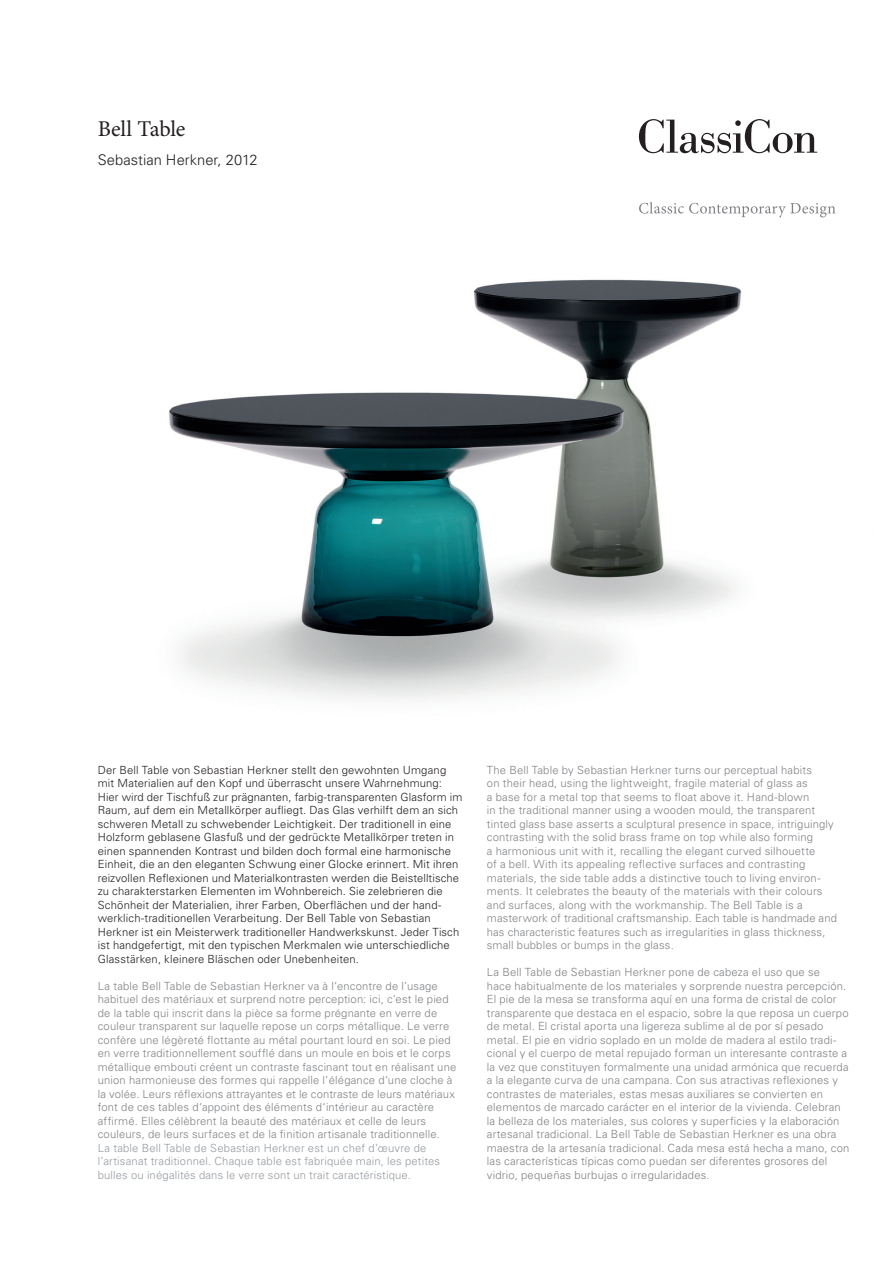
<style>
.page{position:relative;width:893px;height:1263px;background:#fff}
.page>*{position:absolute;margin:0;border:0;box-sizing:border-box;transform-origin:0 0}
.t1{font:22.5px "Minion Pro";letter-spacing:-.005em;color:#231f20}
.t2{font:300 14.7px "Univers LT Std";color:#231f20}
.t3{font:300 11.25px/13.5px "Univers LT Std";letter-spacing:.015em;color:#808285}
.t4{font:300 11.25px/13.5px "Univers LT Std";letter-spacing:.01em;color:#231f20}
.t5{font:300 11.25px/13.5px "Univers LT Std";letter-spacing:.015em;color:#959ca1}
</style>
<div class="page">
<img style="left:169px;top:279px;width:572px;height:422px">
<svg style="left:639px;top:202px;width:196px;height:15px"></svg>
<svg style="left:639px;top:119px;width:178px;height:34px"></svg>
<h1 class="t1" style="left:98px;top:114px;width:89px">Bell Table</h1>
<h2 class="t2" style="left:98px;top:151px;width:161px">Sebastian Herkner, 2012</h2>
<p class="t4" style="left:98px;top:763px;width:366px">Der Bell Table von Sebastian Herkner stellt den gewohnten Umgang mit Materialien auf den Kopf und überrascht unsere Wahrnehmung:<br>Hier wird der Tischfuß zur prägnanten, farbig-transparenten Glasform im Raum, auf dem ein Metallkörper aufliegt. Das Glas verhilft dem an sich schweren Metall zu schwebender Leichtigkeit. Der traditionell in eine Holzform geblasene Glasfuß und der gedrückte Metallkörper treten in einen spannenden Kontrast und bilden doch formal eine harmonische Einheit, die an den eleganten Schwung einer Glocke erinnert. Mit ihren reizvollen Reflexionen und Materialkontrasten werden die Beistelltische zu charakterstarken Elementen im Wohnbereich. Sie zelebrieren die Schönheit der Materialien, ihrer Farben, Oberflächen und der hand&shy;werklich-traditionellen Verarbeitung. Der Bell Table von Sebastian Herkner ist ein Meisterwerk traditioneller Handwerkskunst. Jeder Tisch ist handgefertigt, mit den typischen Merkmalen wie unterschiedliche Glasstärken, kleinere Bläschen oder Unebenheiten.</p>
<p class="t3" style="left:98px;top:979px;width:360px">La table Bell Table de Sebastian Herkner va à l‘encontre de l’usage habituel des matériaux et surprend notre perception: ici, c‘est le pied de la table qui inscrit dans la pièce sa forme prégnante en verre de couleur transparent sur laquelle repose un corps métallique. Le verre confère une légèreté flottante au métal pourtant lourd en soi. Le pied en verre traditionnellement soufflé dans un moule en bois et le corps métallique embouti créent un contraste fascinant tout en réalisant une union harmonieuse des formes qui rappelle l‘élégance d‘une cloche à la volée. Leurs réflexions attrayantes et le contraste de leurs matériaux font de ces tables d‘appoint des éléments d‘intérieur au caractère affirmé. Elles célèbrent la beauté des matériaux et celle de leurs couleurs, de leurs surfaces et de la finition artisanale traditionnelle.</p>
<p class="t5" style="left:98px;top:1141px;width:344px">La table Bell Table de Sebastian Herkner est un chef d’œuvre de l’artisanat traditionnel. Chaque table est fabriquée main, les petites bulles ou inégalités dans le verre sont un trait caractéristique.</p>
<p class="t3" style="left:487px;top:763px;width:352px">The Bell Table by Sebastian Herkner turns our perceptual habits<br>on their head, using the lightweight, fragile material of glass as<br>a base for a metal top that seems to float above it. Hand-blown<br>in the traditional manner using a wooden mould, the transparent tinted glass base asserts a sculptural presence in space, intriguingly contrasting with the solid brass frame on top while also forming<br>a harmonious unit with it, recalling the elegant curved silhouette<br>of a bell. With its appealing reflective surfaces and contrasting materials, the side table adds a distinctive touch to living environ&shy;ments. It celebrates the beauty of the materials with their colours and surfaces, along with the workmanship. The Bell Table is a masterwork of traditional craftsmanship. Each table is handmade and has characteristic features such as irregularities in glass thickness, small bubbles or bumps in the glass.</p>
<p class="t3" style="left:487px;top:965px;width:364px">La Bell Table de Sebastian Herkner pone de cabeza el uso que se<br>hace habitualmente de los materiales y sorprende nuestra percepción.<br>El pie de la mesa se transforma aquí en una forma de cristal de color transparente que destaca en el espacio, sobre la que reposa un cuerpo de metal. El cristal aporta una ligereza sublime al de por sí pesado metal. El pie en vidrio soplado en un molde de madera al estilo tradi&shy;cional y el cuerpo de metal repujado forman un interesante contraste a la vez que constituyen formalmente una unidad armónica que recuerda a la elegante curva de una campana. Con sus atractivas reflexiones y contrastes de materiales, estas mesas auxiliares se convierten en elementos de marcado carácter en el interior de la vivienda. Celebran la belleza de los materiales, sus colores y superficies y la elaboración artesanal tradicional. La Bell Table de Sebastian Herkner es una obra maestra de la artesanía tradicional. Cada mesa está hecha a mano, con las características típicas como puedan ser diferentes grosores del vidrio, pequeñas burbujas o irregularidades.</p>
</div>
